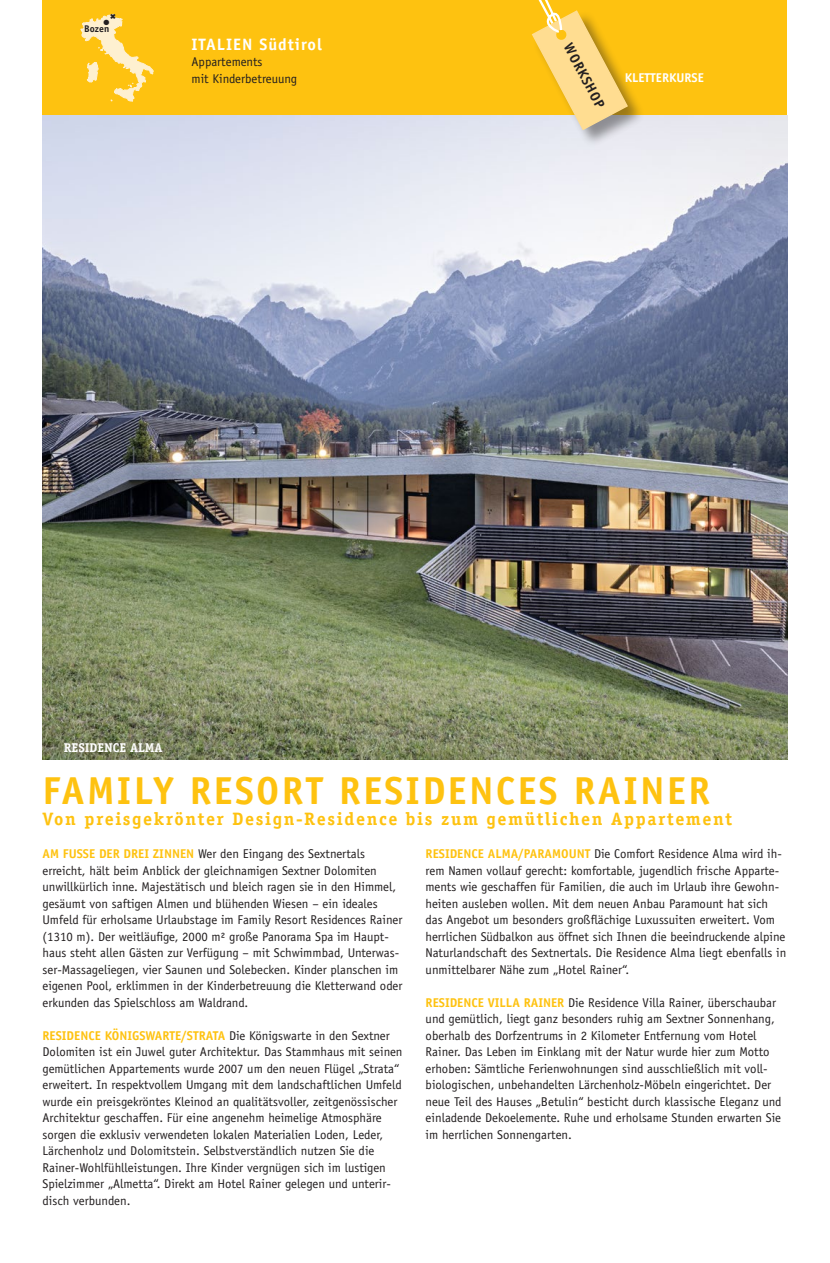
<style>
.page{position:relative;width:830px;height:1263px;background:#fff}
.page>*{position:absolute;margin:0;border:0;box-sizing:border-box;transform-origin:0 0}
.t1{font:700 39px "Officina Sans Std";letter-spacing:.06em;color:#fec210}
.t2{font:700 18px "Officina Serif Std";letter-spacing:.09em;color:#fec210}
.t3{font:700 16.5px "Officina Sans Std";letter-spacing:.06em;color:#fff}
.t4{font:700 14.1px "Officina Sans Std";color:#231f20}
.t5{font:12.75px/16.5px "Officina Sans Std";color:#231f20}
.t6{font:700 12.75px "Officina Serif Std";color:#fff}
.t7{font:700 12.75px "Officina Sans Std";color:#fff}
.t8{font:700 9.75px "Officina Sans Std";color:#231f20}
.t9{font:7.5px "Zapf Dingbats Std";color:#231f20}
.s1{font-weight:700;color:#fec210}
</style>
<div class="page">
<div style="left:43px;top:0;width:744px;height:116px;background:#fec210"></div>
<img style="left:43px;top:116px;width:744px;height:643px">
<div style="left:531px;top:11px;width:113px;height:136px;background:#231f20;opacity:.45"></div>
<svg style="left:495px;top:0;width:133px;height:131px"></svg>
<svg style="left:80px;top:14px;width:74px;height:88px"></svg>
<p class="t9" style="left:104px;top:19px;width:7px">●</p>
<p class="t8" style="left:84px;top:22px;width:26px">Bozen</p>
<p class="t3" style="left:191px;top:34px;width:132px">ITALIEN Südtirol</p>
<p class="t5" style="left:191px;top:53px;width:107px">Appartements<br>mit Kinderbetreuung</p>
<p class="t4" style="left:575px;top:40px;width:73px;rotate:62deg">WORKSHOP</p>
<p class="t7" style="left:624px;top:70px;width:81px">KLETTERKURSE</p>
<p class="t6" style="left:64px;top:740px;width:100px">RESIDENCE ALMA</p>
<h1 class="t1" style="left:43px;top:766px;width:668px">FAMILY RESORT RESIDENCES RAINER</h1>
<h2 class="t2" style="left:43px;top:808px;width:690px">Von preisgekrönter Design-Residence bis zum gemütlichen Appartement</h2>
<p class="t5" style="left:43px;top:845px;width:361px"><span class="s1">AM FUSSE DER DREI ZINNEN</span> Wer den Eingang des Sextnertals erreicht, hält beim Anblick der gleichnamigen Sextner Dolomiten unwillkürlich inne. Majestätisch und bleich ragen sie in den Himmel, gesäumt von saftigen Almen und blühenden Wiesen – ein ideales Umfeld für erholsame Urlaubstage im Family Resort Residences Rainer (1310 m). Der weitläufige, 2000 m² große Panorama Spa im Haupt&shy;haus steht allen Gästen zur Verfügung – mit Schwimmbad, Unterwas&shy;ser-Massageliegen, vier Saunen und Solebecken. Kinder planschen im eigenen Pool, erklimmen in der Kinderbetreuung die Kletterwand oder erkunden das Spielschloss am Waldrand.</p>
<p class="t5" style="left:43px;top:1027px;width:361px"><span class="s1">RESIDENCE KÖNIGSWARTE/STRATA</span> Die Königswarte in den Sextner Dolomiten ist ein Juwel guter Architektur. Das Stammhaus mit seinen gemütlichen Appartements wurde 2007 um den neuen Flügel „Strata“ erweitert. In respektvollem Umgang mit dem landschaftlichen Umfeld wurde ein preisgekröntes Kleinod an qualitätsvoller, zeitgenössischer Architektur geschaffen. Für eine angenehm heimelige Atmosphäre sorgen die exklusiv verwendeten lokalen Materialien Loden, Leder, Lärchenholz und Dolomitstein. Selbstverständlich nutzen Sie die Rainer-Wohlfühlleistungen. Ihre Kinder vergnügen sich im lustigen Spielzimmer „Almetta“. Direkt am Hotel Rainer gelegen und unterir&shy;disch verbunden.</p>
<p class="t5" style="left:425px;top:845px;width:362px"><span class="s1">RESIDENCE ALMA/PARAMOUNT</span> Die Comfort Residence Alma wird ih&shy;rem Namen vollauf gerecht: komfortable, jugendlich frische Apparte&shy;ments wie geschaffen für Familien, die auch im Urlaub ihre Gewohn&shy;heiten ausleben wollen. Mit dem neuen Anbau Paramount hat sich das Angebot um besonders großflächige Luxussuiten erweitert. Vom herrlichen Südbalkon aus öffnet sich Ihnen die beeindruckende alpine Naturlandschaft des Sextnertals. Die Residence Alma liegt ebenfalls in unmittelbarer Nähe zum „Hotel Rainer“.</p>
<p class="t5" style="left:425px;top:994px;width:357px"><span class="s1">RESIDENCE VILLA RAINER</span> Die Residence Villa Rainer, überschaubar und gemütlich, liegt ganz besonders ruhig am Sextner Sonnenhang, oberhalb des Dorfzentrums in 2 Kilometer Entfernung vom Hotel Rainer. Das Leben im Einklang mit der Natur wurde hier zum Motto erhoben: Sämtliche Ferienwohnungen sind ausschließlich mit voll&shy;biologischen, unbehandelten Lärchenholz-Möbeln eingerichtet. Der neue Teil des Hauses „Betulin“ besticht durch klassische Eleganz und einladende Dekoelemente. Ruhe und erholsame Stunden erwarten Sie im herrlichen Sonnengarten.</p>
</div>
